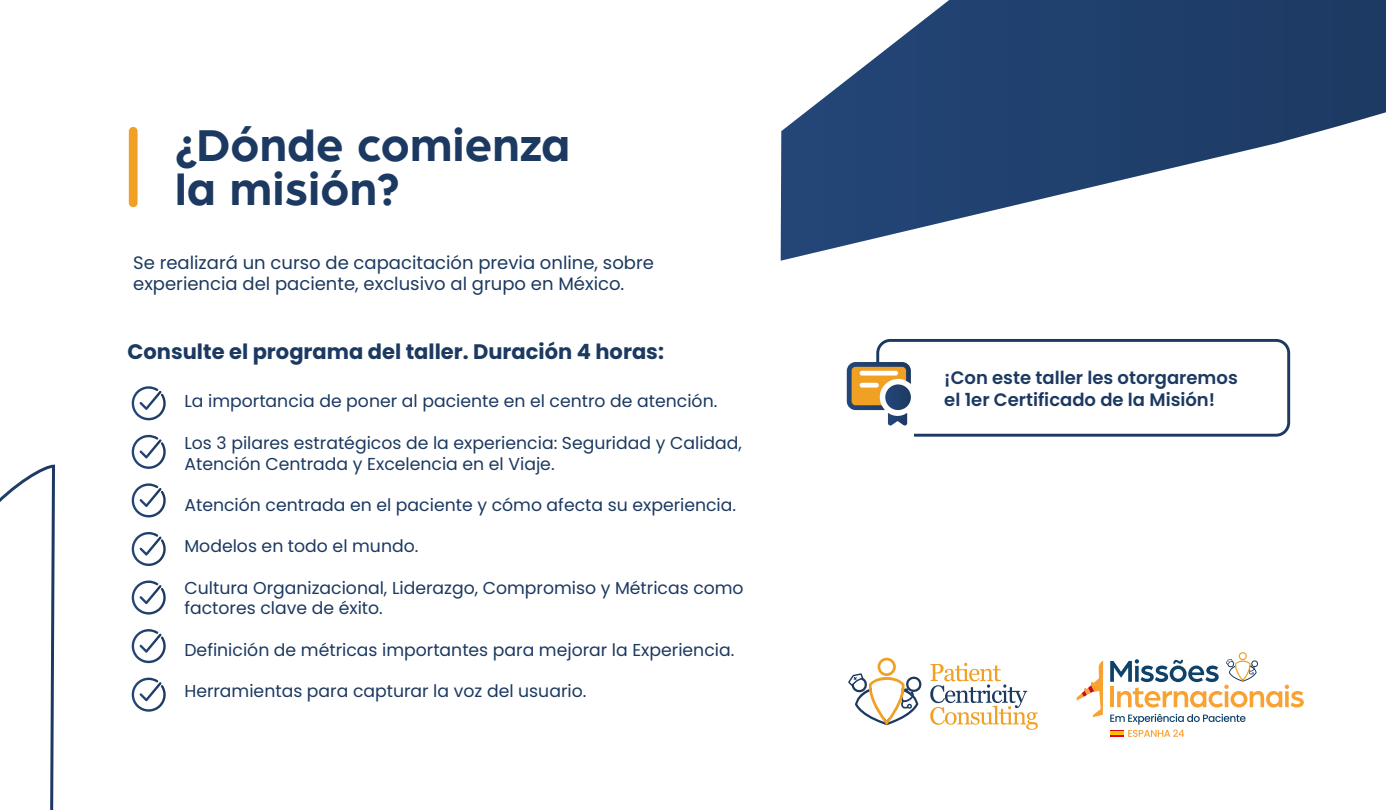
<style>
.page{position:relative;width:1386px;height:810px;background:#fff}
.page>*{position:absolute;margin:0;border:0;box-sizing:border-box;transform-origin:0 0}
.t1{font:700 48px/43.5px "Arboria";color:#1c3961}
.t2{font:700 21px "Poppins";color:#1c3961}
.t3{font:18px/21.6px "Poppins";color:#1c3961}
.t4{font:600 18px/21.6px "Poppins";color:#1c3961}
.t5{font:17.25px/20.7px "Poppins";color:#1c3961}
</style>
<div class="page">
<svg style="left:1076px;top:661px;width:27px;height:56px"></svg>
<svg style="left:1110px;top:714px;width:135px;height:23px"></svg>
<svg style="left:1110px;top:652px;width:193px;height:56px"></svg>
<svg style="left:780px;top:0;width:605px;height:261px"></svg>
<svg style="left:0;top:464px;width:55px;height:346px"></svg>
<div style="left:129px;top:127px;width:8px;height:80px;background:#f0a023;border-radius:4px"></div>
<svg style="left:930px;top:663px;width:107px;height:67px"></svg>
<svg style="left:848px;top:658px;width:74px;height:67px"></svg>
<svg style="left:131px;top:386px;width:35px;height:34px"></svg>
<svg style="left:131px;top:435px;width:35px;height:34px"></svg>
<svg style="left:131px;top:483px;width:35px;height:34px"></svg>
<svg style="left:131px;top:532px;width:35px;height:34px"></svg>
<svg style="left:131px;top:581px;width:35px;height:34px"></svg>
<svg style="left:131px;top:629px;width:35px;height:34px"></svg>
<svg style="left:131px;top:678px;width:35px;height:34px"></svg>
<div style="left:876px;top:339px;width:413px;height:98px;border:3px solid #1c3961;border-radius:13px"></div>
<div style="left:866px;top:395px;width:47px;height:61px;background:#fff"></div>
<svg style="left:846px;top:362px;width:64px;height:64px"></svg>
<h1 class="t1" style="left:175px;top:121px;width:397px">¿Dónde comienza la misión?</h1>
<p class="t3" style="left:133px;top:252px;width:522px">Se realizará un curso de capacitación previa online, sobre experiencia del paciente, exclusivo al grupo en México.</p>
<p class="t2" style="left:127px;top:339px;width:538px">Consulte el programa del taller. Duración 4 horas:</p>
<p class="t5" style="left:184px;top:391px;width:534px">La importancia de poner al paciente en el centro de atención.</p>
<p class="t5" style="left:184px;top:433px;width:559px">Los 3 pilares estratégicos de la experiencia: Seguridad y Calidad,<br>Atención Centrada y Excelencia en el Viaje.</p>
<p class="t5" style="left:184px;top:495px;width:553px">Atención centrada en el paciente y cómo afecta su experiencia.</p>
<p class="t5" style="left:184px;top:536px;width:235px">Modelos en todo el mundo.</p>
<p class="t5" style="left:184px;top:577px;width:560px">Cultura Organizacional, Liderazgo, Compromiso y Métricas como factores clave de éxito.</p>
<p class="t5" style="left:184px;top:640px;width:551px">Definición de métricas importantes para mejorar la Experiencia.</p>
<p class="t5" style="left:184px;top:681px;width:403px">Herramientas para capturar la voz del usuario.</p>
<p class="t4" style="left:944px;top:367px;width:295px">¡Con este taller les otorgaremos el 1er Certificado de la Misión!</p>
</div>
